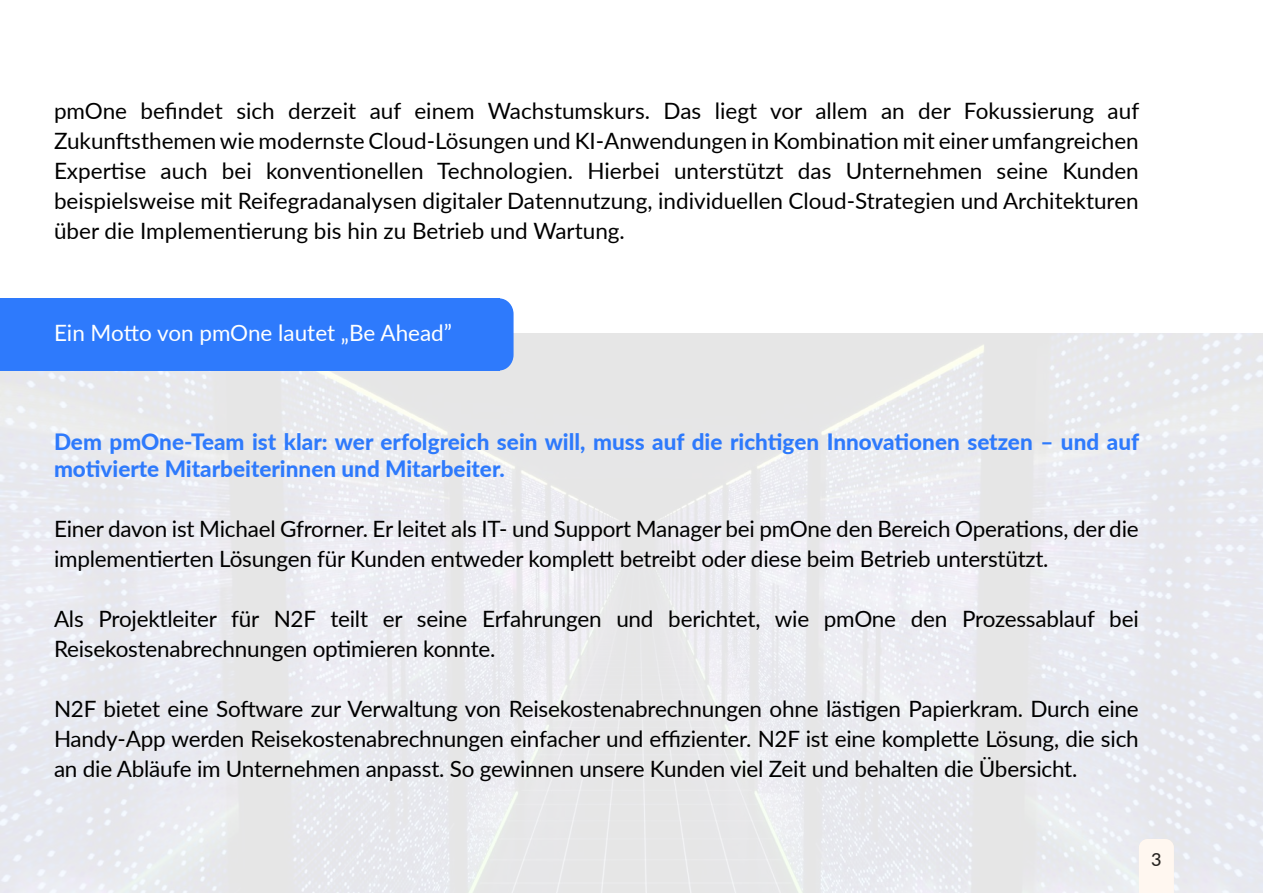
<style>
.page{position:relative;width:1263px;height:893px;background:#fff}
.page>*{position:absolute;margin:0;border:0;box-sizing:border-box;transform-origin:0 0}
.t1{font:22.5px/30px "Lato";letter-spacing:-.01em;color:#000;text-align:justify}
.t2{font:800 22.5px/27px "Lato";color:#2e7afc}
.t3{font:22.5px "Lato";color:#fff}
.t4{font:500 18px "Lato";color:#262320}
</style>
<div class="page">
<img style="left:0;top:333px;width:1263px;height:560px">
<div style="left:0;top:298px;width:499px;height:72px;background:#2e7afc"></div>
<svg style="left:499px;top:298px;width:15px;height:72px"></svg>
<div style="left:1139px;top:839px;width:35px;height:54px;background:#fff7f0"></div>
<p class="t1" style="left:54px;top:95px;width:1087px">pmOne befindet sich derzeit auf einem Wachstumskurs. Das liegt vor allem an der Fokussierung auf Zukunftsthemen wie modernste Cloud-Lösungen und KI-Anwendungen in Kombination mit einer umfangreichen Expertise auch bei konventionellen Technologien. Hierbei unterstützt das Unternehmen seine Kunden beispielsweise mit Reifegradanalysen digitaler Datennutzung, individuellen Cloud-Strategien und Architekturen über die Implementierung bis hin zu Betrieb und Wartung.</p>
<p class="t3" style="left:54px;top:316px;width:400px">Ein Motto von pmOne lautet „Be Ahead”</p>
<p class="t2" style="left:54px;top:427px;width:1087px">Dem pmOne-Team ist klar: wer erfolgreich sein will, muss auf die richtigen Innovationen setzen – und auf motivierte Mitarbeiterinnen und Mitarbeiter.</p>
<p class="t1" style="left:54px;top:513px;width:1086px">Einer davon ist Michael Gfrorner. Er leitet als IT- und Support Manager bei pmOne den Bereich Operations, der die implementierten Lösungen fü r Kunden entweder komplett betreibt oder diese beim Betrieb unterstützt.</p>
<p class="t1" style="left:54px;top:603px;width:1086px">Als Projektleiter fü r N2F teilt er seine Erfahrungen und berichtet, wie pmOne den Prozessablauf bei<br>Reisekostenabrechnungen optimieren konnte.</p>
<p class="t1" style="left:54px;top:693px;width:1086px">N2F bietet eine Software zur Verwaltung von Reisekostenabrechnungen ohne lästigen Papierkram. Durch eine Handy-App werden Reisekostenabrechnungen einfacher und effizienter. N2F ist eine komplette Lösung, die sich an die Abläufe im Unternehmen anpasst. So gewinnen unsere Kunden viel Zeit und behalten die Übersicht.</p>
<p class="t4" style="left:1151px;top:847px;width:12px">3</p>
</div>
